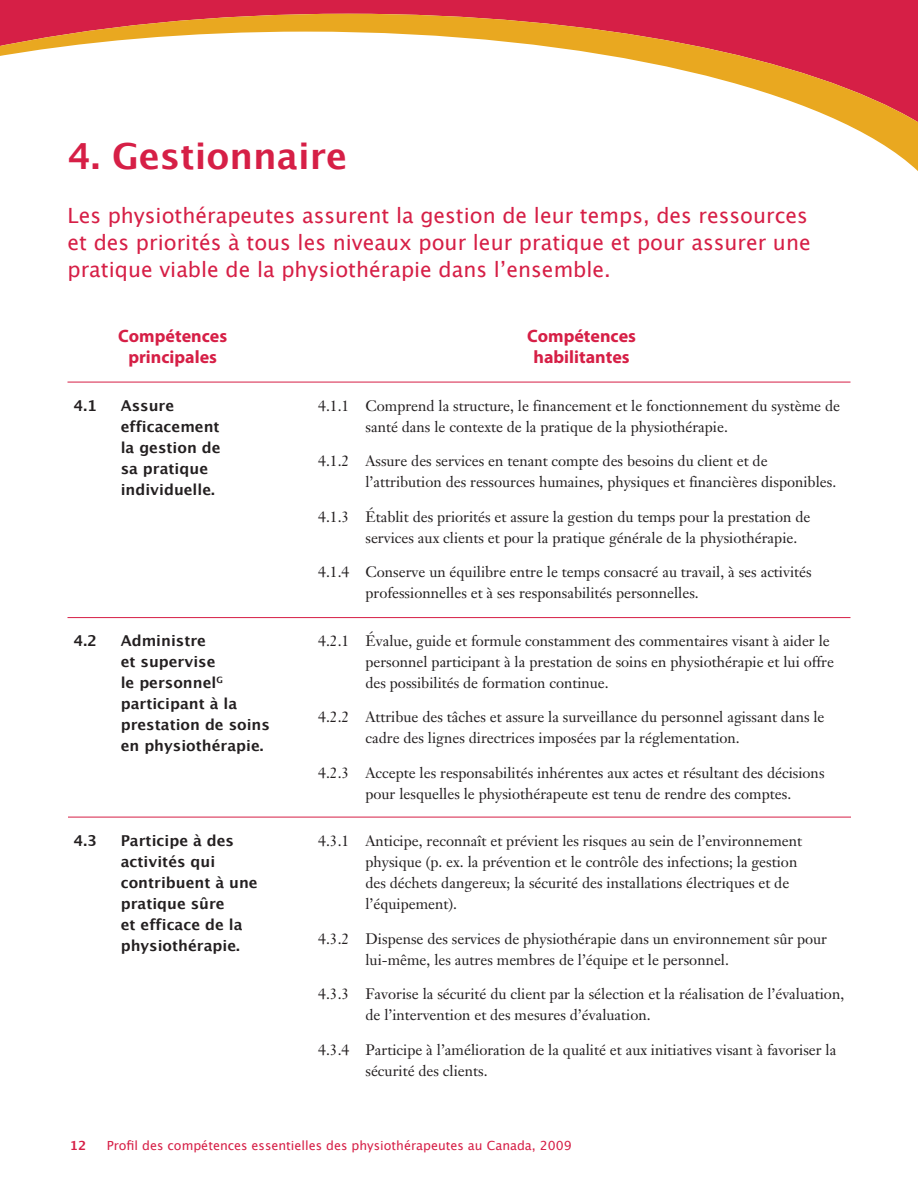
<style>
.page{position:relative;width:918px;height:1188px;background:#fff}
.page>*{position:absolute;margin:0;border:0;box-sizing:border-box;transform-origin:0 0}
.t1{font:700 36px "Lucida Grande";color:#d61f46}
.t2{font:21px/27px "Lucida Grande";color:#d61f46}
.t3{font:700 18px/21px "Myriad Pro";color:#d61f46;text-align:center}
.t4{font:15px/21px "Janson Text";color:#231f20}
.t5{font:700 15px/21px "Lucida Grande";color:#231f20}
.t6{font:12.6px "Lucida Grande";color:#d61f46}
.t7{font:700 12.6px "Lucida Grande";color:#d61f46}
</style>
<div class="page">
<div style="left:0;top:0;width:917px;height:14px;background:#d61f46"></div>
<svg style="left:0;top:14px;width:918px;height:157px"></svg>
<svg style="left:917px;top:0;width:1px;height:122px"></svg>
<hr style="left:68px;top:382px;width:782px;height:1px;background:#d61f46">
<hr style="left:68px;top:617px;width:782px;height:1px;background:#d61f46">
<hr style="left:68px;top:817px;width:783px;height:1px;background:#d61f46">
<h1 class="t1" style="left:68px;top:127px;width:281px">4. Gestionnaire</h1>
<h2 class="t2" style="left:68px;top:203px;width:745px">Les physiothérapeutes assurent la gestion de leur temps, des ressources et des priorités à tous les niveaux pour leur pratique et pour assurer une pratique viable de la physiothérapie dans l’ensemble.</h2>
<p class="t3" style="left:118px;top:325px;width:110px">Compétences principales</p>
<p class="t3" style="left:527px;top:325px;width:110px">Compétences habilitantes</p>
<p class="t5" style="left:73px;top:395px;width:25px">4.1</p>
<p class="t5" style="left:121px;top:395px;width:101px">Assure efficacement la gestion de sa pratique individuelle.</p>
<p class="t4" style="left:365px;top:395px;width:476px;text-indent:-47px">4.1.1 Comprend la structure, le financement et le fonctionnement du système de santé dans le contexte de la pratique de la physiothérapie.</p>
<p class="t4" style="left:365px;top:450px;width:472px;text-indent:-47px">4.1.2 Assure des services en tenant compte des besoins du client et de l’attribution des ressources humaines, physiques et financières disponibles.</p>
<p class="t4" style="left:365px;top:506px;width:446px;text-indent:-47px">4.1.3 Établit des priorités et assure la gestion du temps pour la prestation de services aux clients et pour la pratique générale de la physiothérapie.</p>
<p class="t4" style="left:365px;top:561px;width:448px;text-indent:-47px">4.1.4 Conserve un équilibre entre le temps consacré au travail, à ses activités professionnelles et à ses responsabilités personnelles.</p>
<p class="t5" style="left:73px;top:630px;width:25px">4.2</p>
<p class="t5" style="left:121px;top:630px;width:151px">Administre<br>et supervise<br>le personnel<sup>G </sup>participant à la prestation de soins en physiothérapie.</p>
<p class="t4" style="left:365px;top:630px;width:470px;text-indent:-47px">4.2.1 Évalue, guide et formule constamment des commentaires visant à aider le personnel participant à la prestation de soins en physiothérapie et lui offre des possibilités de formation continue.</p>
<p class="t4" style="left:365px;top:706px;width:461px;text-indent:-47px">4.2.2 Attribue des tâches et assure la surveillance du personnel agissant dans le cadre des lignes directrices imposées par la réglementation.</p>
<p class="t4" style="left:365px;top:762px;width:461px;text-indent:-47px">4.2.3 Accepte les responsabilités inhérentes aux actes et résultant des décisions pour lesquelles le physiothérapeute est tenu de rendre des comptes.</p>
<p class="t5" style="left:74px;top:830px;width:25px">4.3</p>
<p class="t5" style="left:121px;top:830px;width:138px">Participe à des activités qui contribuent à une pratique sûre<br>et efficace de la physiothérapie.</p>
<p class="t4" style="left:365px;top:830px;width:438px;text-indent:-47px">4.3.1 Anticipe, reconnaît et prévient les risques au sein de l’environnement physique (p. ex. la prévention et le contrôle des infections; la gestion des déchets dangereux; la sécurité des installations électriques et de l’équipement).</p>
<p class="t4" style="left:365px;top:928px;width:463px;text-indent:-47px">4.3.2 Dispense des services de physiothérapie dans un environnement sûr pour lui-même, les autres membres de l’équipe et le personnel.</p>
<p class="t4" style="left:365px;top:983px;width:480px;text-indent:-47px">4.3.3 Favorise la sécurité du client par la sélection et la réalisation de l’évaluation, de l’intervention et des mesures d’évaluation.</p>
<p class="t4" style="left:365px;top:1039px;width:473px;text-indent:-47px">4.3.4 Participe à l’amélioration de la qualité et aux initiatives visant à favoriser la sécurité des clients.</p>
<p class="t7" style="left:70px;top:1135px;width:18px">12</p>
<p class="t6" style="left:107px;top:1138px;width:466px">Profil des compétences essentielles des physiothérapeutes au Canada, 2009</p>
</div>
